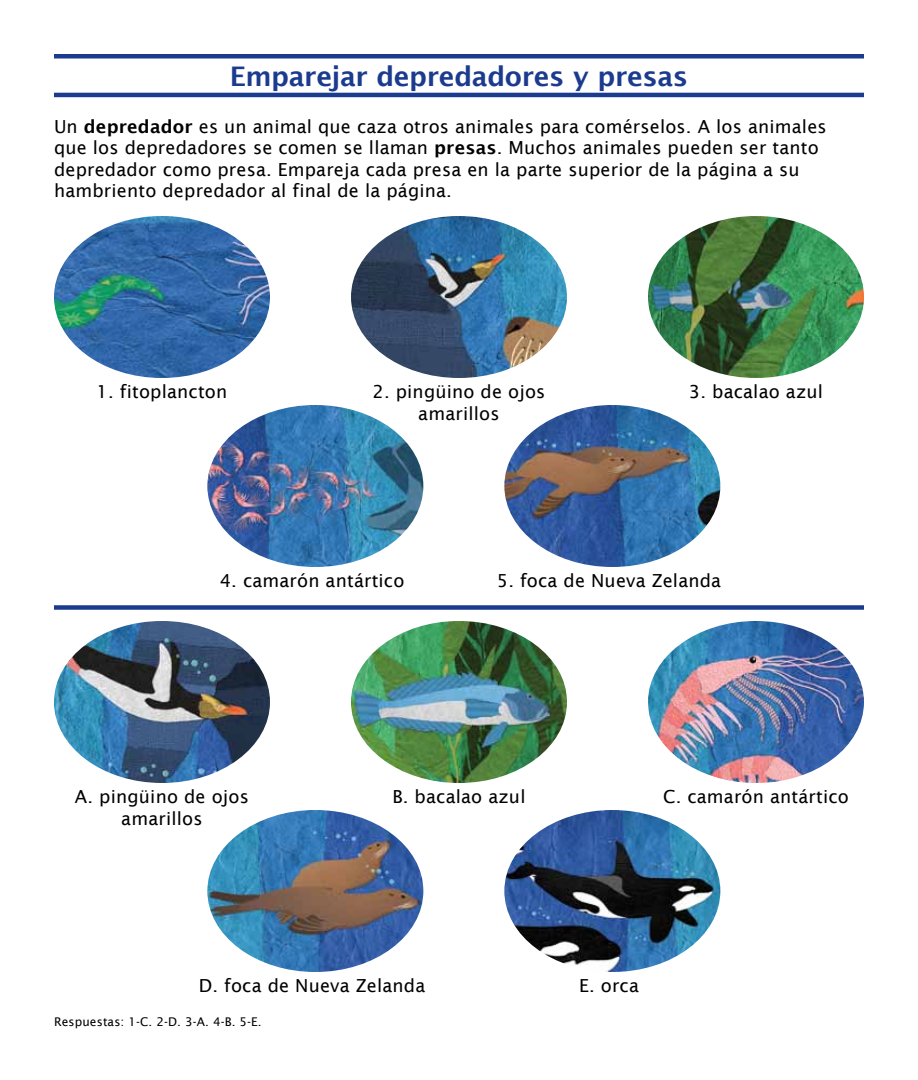
<style>
.page{position:relative;width:918px;height:1080px;background:#fff}
.page>*{position:absolute;margin:0;border:0;box-sizing:border-box;transform-origin:0 0}
.t1{font:600 27px "Lucida Sans";letter-spacing:-.015em;color:#1b3b8e}
.t2{font:18px/21.6px "Lucida Sans";letter-spacing:.01em;color:#000;text-align:center}
.t3{font:12px "Lucida Sans";letter-spacing:.01em;color:#000}
.s1{font-weight:600}
</style>
<div class="page">
<img style="left:54px;top:216px;width:216px;height:162px">
<img style="left:351px;top:216px;width:216px;height:162px">
<img style="left:648px;top:216px;width:216px;height:162px">
<img style="left:207px;top:405px;width:216px;height:162px">
<img style="left:504px;top:405px;width:216px;height:162px">
<img style="left:54px;top:621px;width:216px;height:162px">
<img style="left:351px;top:621px;width:216px;height:162px">
<img style="left:648px;top:621px;width:216px;height:162px">
<img style="left:207px;top:810px;width:216px;height:162px">
<img style="left:504px;top:810px;width:216px;height:162px">
<div style="left:54px;top:605px;width:810px;height:5px;background:#1b3b8e"></div>
<hr style="left:54px;top:93px;width:810px;height:4px;background:#1b3b8e">
<hr style="left:54px;top:54px;width:810px;height:4px;background:#1b3b8e">
<h1 class="t1" style="left:230px;top:61px;width:460px">Emparejar depredadores y presas</h1>
<p class="t2" style="left:54px;top:115px;width:774px;text-align:left">Un <span class="s1">depredador</span> es un animal que caza otros animales para comérselos. A los animales que los depredadores se comen se llaman <span class="s1">presas</span>. Muchos animales pueden ser tanto depredador como presa. Empareja cada presa en la parte superior de la página a su hambriento depredador al final de la página.</p>
<p class="t2" style="left:97px;top:381px;width:132px">1. fitoplancton</p>
<p class="t2" style="left:372px;top:381px;width:175px">2. pingüino de ojos amarillos</p>
<p class="t2" style="left:689px;top:381px;width:136px">3. bacalao azul</p>
<p class="t2" style="left:220px;top:570px;width:186px">4. camarón antártico</p>
<p class="t2" style="left:497px;top:570px;width:226px">5. foca de Nueva Zelanda</p>
<p class="t2" style="left:75px;top:786px;width:176px">A. pingüino de ojos amarillos</p>
<p class="t2" style="left:392px;top:786px;width:135px">B. bacalao azul</p>
<p class="t2" style="left:663px;top:786px;width:187px">C. camarón antártico</p>
<p class="t2" style="left:199px;top:975px;width:228px">D. foca de Nueva Zelanda</p>
<p class="t2" style="left:579px;top:975px;width:61px">E. orca</p>
<p class="t3" style="left:54px;top:1015px;width:209px">Respuestas: 1-C. 2-D. 3-A. 4-B. 5-E.</p>
</div>
